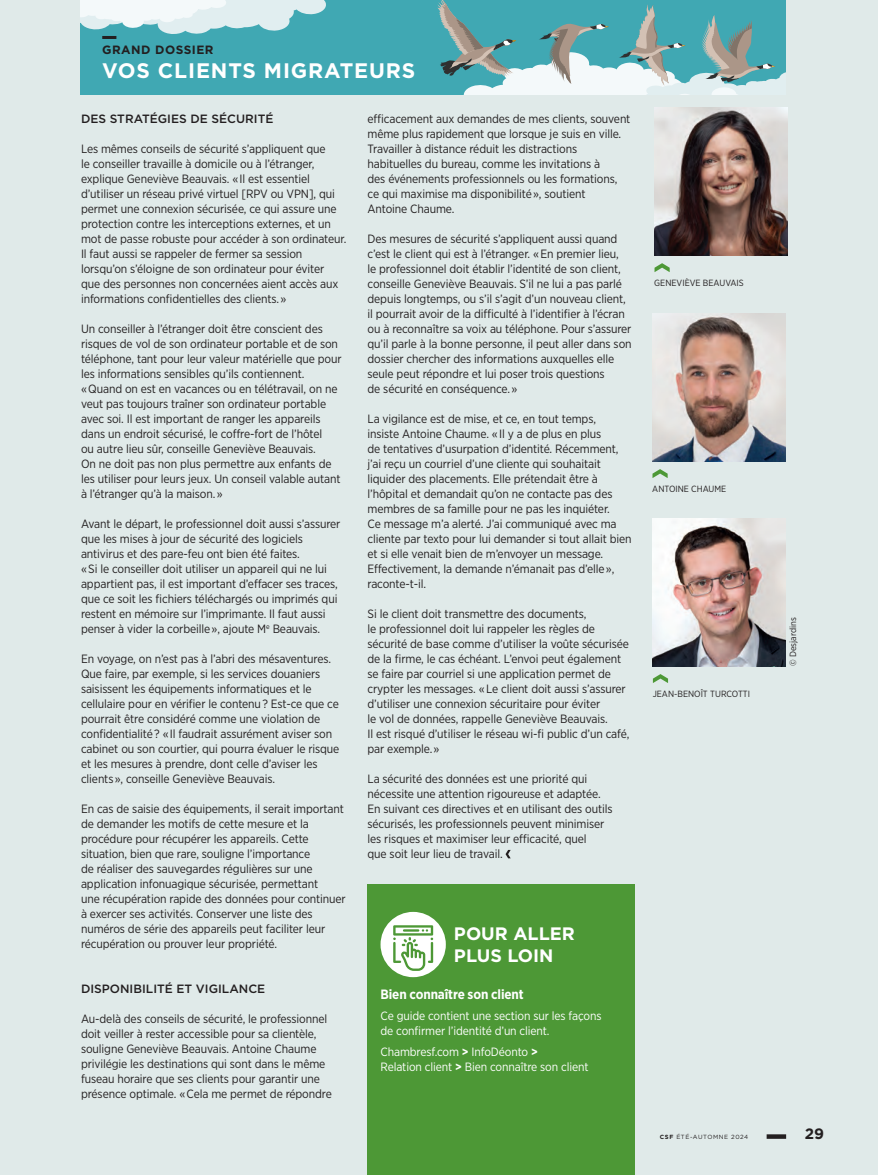
<style>
.page{position:relative;width:878px;height:1175px;background:#fff}
.page>*{position:absolute;margin:0;border:0;box-sizing:border-box;transform-origin:0 0}
.t1{font:700 21px "Gotham";letter-spacing:.04em;color:#fff}
.t2{font:700 18px/22.5px "Gotham";color:#fff}
.t3{font:700 15px "Gotham";color:#231f20}
.t4{font:700 13.5px "Gotham Narrow";letter-spacing:-.01em;color:#fff}
.t5{font:12px/15px "Gotham Narrow";letter-spacing:-.01em;color:#231f20}
.t6{font:12px/15px "Gotham Narrow";letter-spacing:-.01em;color:#fff}
.t7{font:500 12px "Gotham";color:#231f20}
.t8{font:700 12px "Gotham";letter-spacing:.04em;color:#231f20}
.t9{font:9px "Gotham Narrow";color:#231f20}
.t10{font:6px "Gotham";letter-spacing:.1em;color:#231f20}
.s1{font-weight:700}
</style>
<div class="page">
<div style="left:0;top:0;width:878px;height:1174px;background:#e0eae9"></div>
<div style="left:367px;top:884px;width:267px;height:290px;background:#4d9836"></div>
<svg style="left:505px;top:850px;width:5px;height:8px"></svg>
<div style="left:380px;top:912px;width:66px;height:65px;background:#fff;border-radius:50%"></div>
<svg style="left:393px;top:925px;width:40px;height:46px"></svg>
<img style="left:654px;top:107px;width:133px;height:149px">
<svg style="left:654px;top:263px;width:15px;height:9px"></svg>
<img style="left:652px;top:313px;width:133px;height:149px">
<svg style="left:652px;top:469px;width:15px;height:9px"></svg>
<img style="left:652px;top:518px;width:133px;height:149px">
<svg style="left:653px;top:674px;width:15px;height:9px"></svg>
<div style="left:81px;top:0;width:704px;height:94px;background:#40a8b3"></div>
<svg style="left:81px;top:0;width:245px;height:34px"></svg>
<svg style="left:437px;top:0;width:348px;height:94px"></svg>
<hr style="left:102px;top:36px;width:14px;height:3px;background:#231f20">
<svg style="left:766px;top:1134px;width:20px;height:4px"></svg>
<p class="t8" style="left:102px;top:42px;width:113px">GRAND DOSSIER</p>
<h1 class="t1" style="left:102px;top:57px;width:314px">VOS CLIENTS MIGRATEURS</h1>
<p class="t7" style="left:81px;top:111px;width:194px">DES STRATÉGIES DE SÉCURITÉ</p>
<p class="t5" style="left:81px;top:141px;width:267px">Les mêmes conseils de sécurité s’appliquent que<br>le conseiller travaille à domicile ou à l’étranger, explique Geneviève Beauvais. « Il est essentiel d’utiliser un réseau privé virtuel [RPV ou VPN], qui permet une connexion sécurisée, ce qui assure une protection contre les interceptions externes, et un mot de passe robuste pour accéder à son ordinateur.<br>Il faut aussi se rappeler de fermer sa session lorsqu’on s’éloigne de son ordinateur pour éviter que des personnes non concernées aient accès aux informations confidentielles des clients. »</p>
<p class="t5" style="left:81px;top:321px;width:262px">Un conseiller à l’étranger doit être conscient des risques de vol de son ordinateur portable et de son téléphone, tant pour leur valeur matérielle que pour les informations sensibles qu’ils contiennent.<br>« Quand on est en vacances ou en télétravail, on ne veut pas toujours traîner son ordinateur portable avec soi. Il est important de ranger les appareils dans un endroit sécurisé, le coffre-fort de l’hôtel<br>ou autre lieu sûr, conseille Geneviève Beauvais.<br>On ne doit pas non plus permettre aux enfants de les utiliser pour leurs jeux. Un conseil valable autant à l’étranger qu’à la maison. »</p>
<p class="t5" style="left:81px;top:516px;width:261px">Avant le départ, le professionnel doit aussi s’assurer que les mises à jour de sécurité des logiciels antivirus et des pare-feu ont bien été faites.<br>« Si le conseiller doit utiliser un appareil qui ne lui appartient pas, il est important d’effacer ses traces, que ce soit les fichiers téléchargés ou imprimés qui restent en mémoire sur l’imprimante. Il faut aussi penser à vider la corbeille », ajoute M<sup>e</sup> Beauvais.</p>
<p class="t5" style="left:81px;top:651px;width:260px">En voyage, on n’est pas à l’abri des mésaventures.<br>Que faire, par exemple, si les services douaniers saisissent les équipements informatiques et le cellulaire pour en vérifier le contenu ? Est-ce que ce pourrait être considéré comme une violation de confidentialité ? « Il faudrait assurément aviser son cabinet ou son courtier, qui pourra évaluer le risque et les mesures à prendre, dont celle d’aviser les clients », conseille Geneviève Beauvais.</p>
<p class="t5" style="left:81px;top:801px;width:266px">En cas de saisie des équipements, il serait important de demander les motifs de cette mesure et la procédure pour récupérer les appareils. Cette situation, bien que rare, souligne l’importance<br>de réaliser des sauvegardes régulières sur une application infonuagique sécurisée, permettant<br>une récupération rapide des données pour continuer à exercer ses activités. Conserver une liste des numéros de série des appareils peut faciliter leur récupération ou prouver leur propriété.</p>
<p class="t7" style="left:81px;top:981px;width:186px">DISPONIBILITÉ ET VIGILANCE</p>
<p class="t5" style="left:81px;top:1011px;width:252px">Au-delà des conseils de sécurité, le professionnel doit veiller à rester accessible pour sa clientèle, souligne Geneviève Beauvais. Antoine Chaume privilégie les destinations qui sont dans le même fuseau horaire que ses clients pour garantir une présence optimale. « Cela me permet de répondre</p>
<p class="t5" style="left:367px;top:111px;width:264px">efficacement aux demandes de mes clients, souvent même plus rapidement que lorsque je suis en ville.<br>Travailler à distance réduit les distractions habituelles du bureau, comme les invitations à<br>des événements professionnels ou les formations, ce qui maximise ma disponibilité », soutient<br>Antoine Chaume.</p>
<p class="t5" style="left:367px;top:231px;width:265px">Des mesures de sécurité s’appliquent aussi quand c’est le client qui est à l’étranger. « En premier lieu,<br>le professionnel doit établir l’identité de son client, conseille Geneviève Beauvais. S’il ne lui a pas parlé depuis longtemps, ou s’il s’agit d’un nouveau client, il pourrait avoir de la difficulté à l’identifier à l’écran ou à reconnaître sa voix au téléphone. Pour s’assurer qu’il parle à la bonne personne, il peut aller dans son dossier chercher des informations auxquelles elle seule peut répondre et lui poser trois questions<br>de sécurité en conséquence. »</p>
<p class="t5" style="left:367px;top:411px;width:265px">La vigilance est de mise, et ce, en tout temps,<br>insiste Antoine Chaume. « Il y a de plus en plus<br>de tentatives d’usurpation d’identité. Récemment, j’ai reçu un courriel d’une cliente qui souhaitait liquider des placements. Elle prétendait être à l’hôpital et demandait qu’on ne contacte pas des membres de sa famille pour ne pas les inquiéter.<br>Ce message m’a alerté. J’ai communiqué avec ma cliente par texto pour lui demander si tout allait bien et si elle venait bien de m’envoyer un message.<br>Effectivement, la demande n’émanait pas d’elle », raconte-t-il.</p>
<p class="t5" style="left:367px;top:606px;width:263px">Si le client doit transmettre des documents,<br>le professionnel doit lui rappeler les règles de sécurité de base comme d’utiliser la voûte sécurisée de la firme, le cas échéant. L’envoi peut également se faire par courriel si une application permet de crypter les messages. « Le client doit aussi s’assurer d’utiliser une connexion sécuritaire pour éviter<br>le vol de données, rappelle Geneviève Beauvais.<br>Il est risqué d’utiliser le réseau wi-fi public d’un café, par exemple. »</p>
<p class="t5" style="left:367px;top:771px;width:246px">La sécurité des données est une priorité qui nécessite une attention rigoureuse et adaptée.<br>En suivant ces directives et en utilisant des outils sécurisés, les professionnels peuvent minimiser les risques et maximiser leur efficacité, quel<br>que soit leur lieu de travail.</p>
<h2 class="t2" style="left:454px;top:922px;width:122px">POUR ALLER<br>PLUS LOIN</h2>
<p class="t4" style="left:380px;top:986px;width:145px">Bien connaître son client</p>
<p class="t6" style="left:380px;top:1008px;width:222px">Ce guide contient une section sur les façons de confirmer l’identité d’un client.</p>
<p class="t6" style="left:380px;top:1044px;width:209px">Chambresf.com <span class="s1">&gt;</span> InfoDéonto <span class="s1">&gt;<br></span>Relation client <span class="s1">&gt;</span> Bien connaître son client</p>
<p class="t9" style="left:654px;top:277px;width:91px">GENEVIÈVE BEAUVAIS</p>
<p class="t9" style="left:652px;top:483px;width:76px">ANTOINE CHAUME</p>
<p class="t9" style="left:652px;top:688px;width:99px">JEAN-BENOÎT TURCOTTI</p>
<p class="t9" style="left:787px;top:666px;width:50px;rotate:-90deg">© Desjardins</p>
<p class="t10" style="left:660px;top:1132px;width:90px"><span class="s1">CSF</span> ÉTÉ-AUTOMNE 2024</p>
<p class="t3" style="left:804px;top:1123px;width:21px">29</p>
</div>
